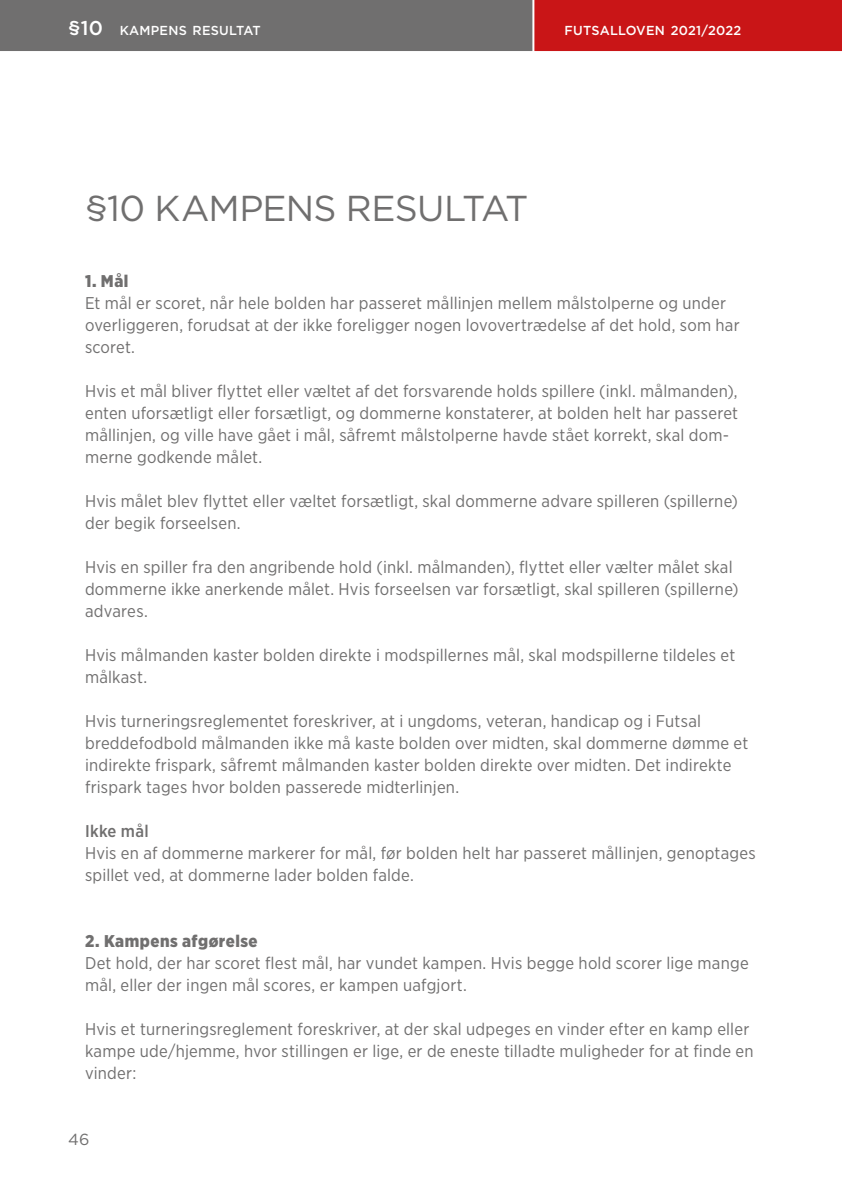
<style>
.page{position:relative;width:842px;height:1191px;background:#fff}
.page>*{position:absolute;margin:0;border:0;box-sizing:border-box;transform-origin:0 0}
.t1{font:36px "Gotham";letter-spacing:-.02em;color:#706f6f}
.t2{font:500 20px "Gotham";color:#fff}
.t3{font:17px/22px "Gotham Narrow";letter-spacing:.01em;color:#706f6f}
.t4{font:900 17px "Gotham Narrow";letter-spacing:.03em;color:#706f6f}
.t5{font:500 17px "Gotham Narrow";letter-spacing:.015em;color:#706f6f}
.t6{font:16px "Gotham";color:#706f6f}
.t7{font:500 13px "Gotham";letter-spacing:.02em;color:#fff}
</style>
<div class="page">
<div style="left:477px;top:0;width:365px;height:51px;background:#c91517"></div>
<div style="left:0;top:0;width:534px;height:51px;background:#706f6f"></div>
<hr style="left:532px;top:0;width:2px;height:53px;background:#fff">
<p class="t2" style="left:68px;top:15px;width:37px">§10</p>
<p class="t7" style="left:120px;top:22px;width:142px">KAMPENS RESULTAT</p>
<p class="t7" style="left:565px;top:22px;width:178px">FUTSALLOVEN 2021/2022</p>
<h1 class="t1" style="left:85px;top:185px;width:445px">§10 KAMPENS RESULTAT</h1>
<p class="t4" style="left:85px;top:270px;width:45px">1. Mål</p>
<p class="t3" style="left:85px;top:292px;width:656px">Et mål er scoret, når hele bolden har passeret mållinjen mellem målstolperne og under overliggeren, forudsat at der ikke foreligger nogen lovovertrædelse af det hold, som har scoret.</p>
<p class="t3" style="left:85px;top:380px;width:654px">Hvis et mål bliver flyttet eller væltet af det forsvarende holds spillere (inkl. målmanden), enten uforsætligt eller forsætligt, og dommerne konstaterer, at bolden helt har passeret mållinjen, og ville have gået i mål, såfremt målstolperne havde stået korrekt, skal dom&shy;merne godkende målet.</p>
<p class="t3" style="left:85px;top:490px;width:654px">Hvis målet blev flyttet eller væltet forsætligt, skal dommerne advare spilleren (spillerne) der begik forseelsen.</p>
<p class="t3" style="left:85px;top:556px;width:655px">Hvis en spiller fra den angribende hold (inkl. målmanden), flyttet eller vælter målet skal dommerne ikke anerkende målet. Hvis forseelsen var forsætligt, skal spilleren (spillerne) advares.</p>
<p class="t3" style="left:85px;top:644px;width:652px">Hvis målmanden kaster bolden direkte i modspillernes mål, skal modspillerne tildeles et målkast.</p>
<p class="t3" style="left:85px;top:710px;width:665px">Hvis turneringsreglementet foreskriver, at i ungdoms, veteran, handicap og i Futsal breddefodbold målmanden ikke må kaste bolden over midten, skal dommerne dømme et indirekte frispark, såfremt målmanden kaster bolden direkte over midten. Det indirekte frispark tages hvor bolden passerede midterlinjen.</p>
<p class="t5" style="left:85px;top:820px;width:65px">Ikke mål</p>
<p class="t3" style="left:85px;top:842px;width:672px">Hvis en af dommerne markerer for mål, før bolden helt har passeret mållinjen, genoptages spillet ved, at dommerne lader bolden falde.</p>
<p class="t4" style="left:85px;top:930px;width:174px">2. Kampens afgørelse</p>
<p class="t3" style="left:85px;top:952px;width:665px">Det hold, der har scoret flest mål, har vundet kampen. Hvis begge hold scorer lige mange mål, eller der ingen mål scores, er kampen uafgjort.</p>
<p class="t3" style="left:85px;top:1018px;width:670px">Hvis et turneringsreglement foreskriver, at der skal udpeges en vinder efter en kamp eller kampe ude/hjemme, hvor stillingen er lige, er de eneste tilladte muligheder for at finde en vinder:</p>
<p class="t6" style="left:68px;top:1129px;width:23px">46</p>
</div>
